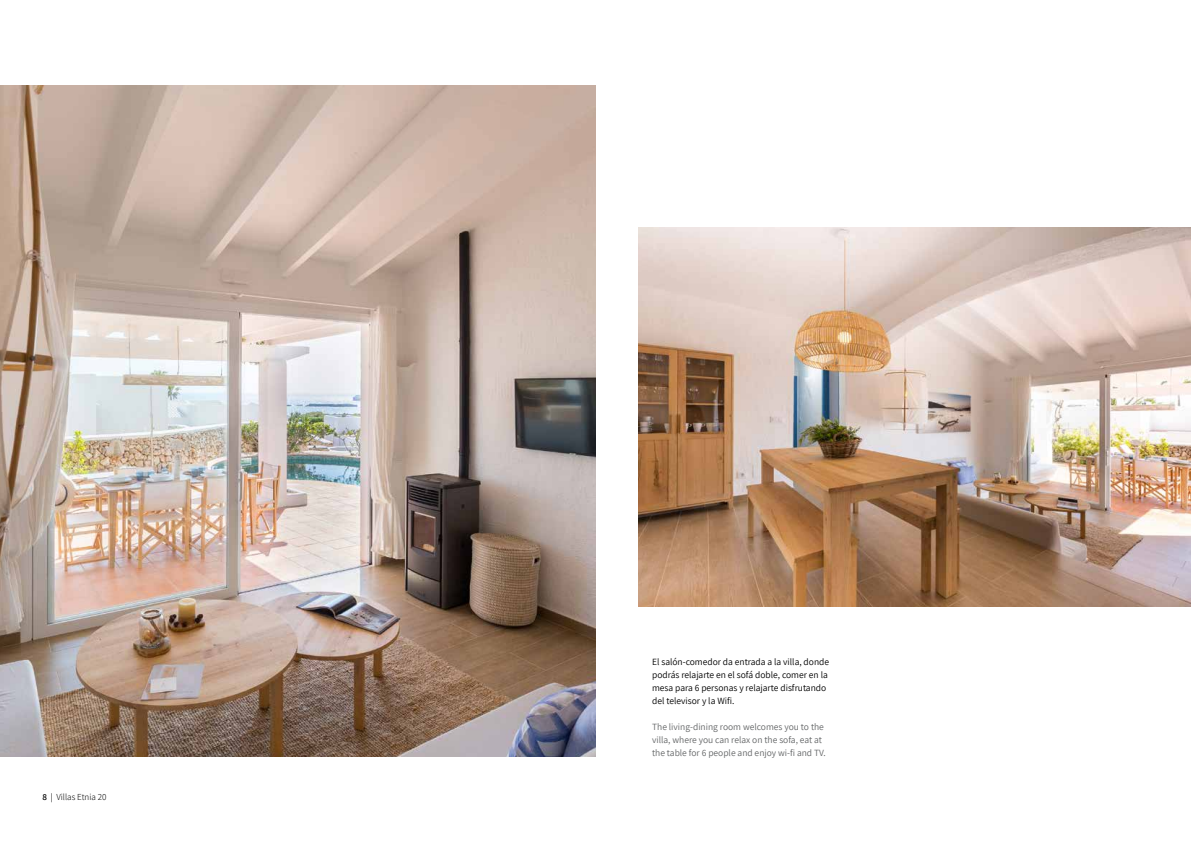
<style>
.page{position:relative;width:1191px;height:842px;background:#fff}
.page>*{position:absolute;margin:0;border:0;box-sizing:border-box;transform-origin:0 0}
.t1{font:9.5px/13px "Assistant";color:#000}
.t2{font:9.5px/13px "Assistant";color:#636566}
.t3{font:300 9px "Assistant";color:#000}
.s1{font-weight:600}
.s2{font-weight:400}
</style>
<div class="page">
<img style="left:0;top:85px;width:595px;height:672px">
<img style="left:638px;top:228px;width:553px;height:379px">
<p class="t3" style="left:43px;top:791px;width:65px"><span class="s1">8</span> <span class="s2">|</span> Villas Etnia 20</p>
<p class="t1" style="left:652px;top:655px;width:178px">El salón-comedor da entrada a la villa, donde podrás relajarte en el sofá doble, comer en la mesa para 6 personas y relajarte disfrutando del televisor y la Wifi.</p>
<p class="t2" style="left:652px;top:720px;width:175px">The living-dining room welcomes you to the villa, where you can relax on the sofa, eat at the table for 6 people and enjoy wi-fi and TV.</p>
</div>
